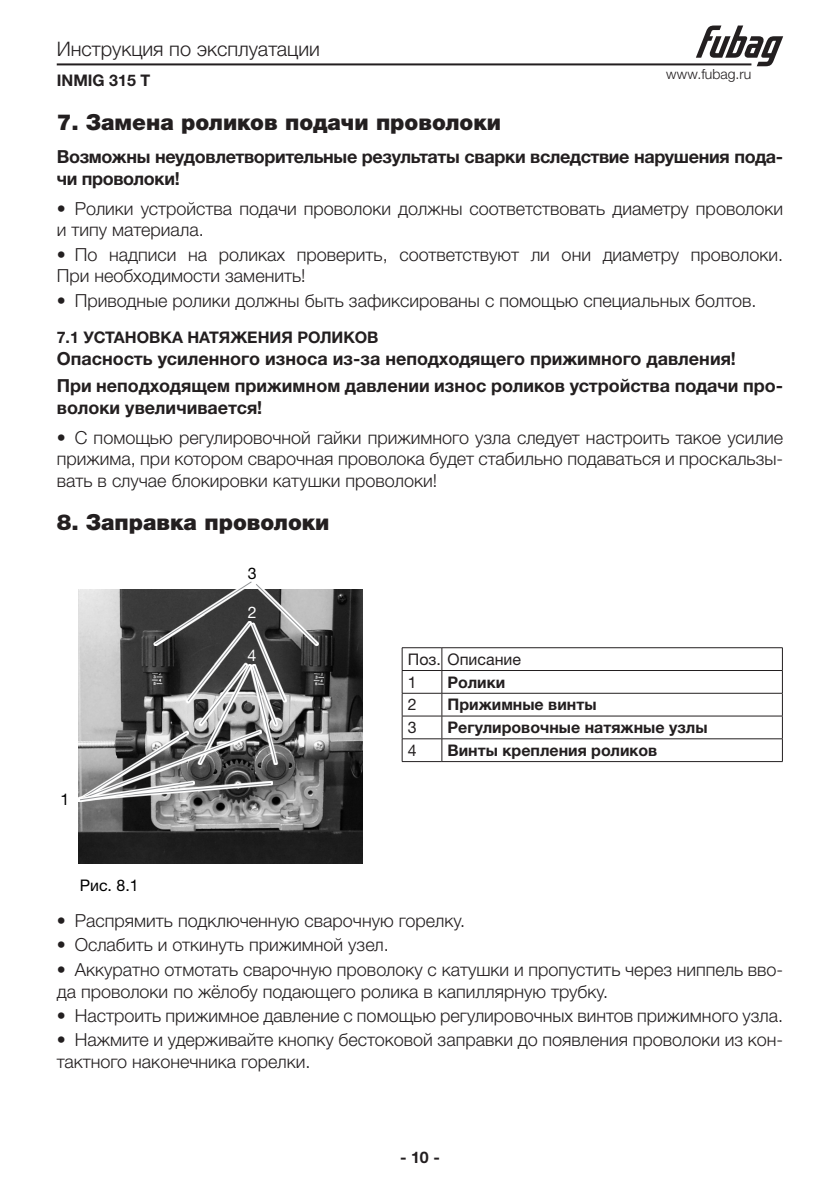
<style>
.page{position:relative;width:840px;height:1191px;background:#fff}
.page>*{position:absolute;margin:0;border:0;box-sizing:border-box;transform-origin:0 0}
.Раздел{font:900 22px "Helvetica Neue LTW1 G";color:#231f20}
.t1{font:300 20px "Helvetica Neue LTW1 G";color:#231f20}
.Текст{font:300 18px/21.6px "Helvetica Neue LTW1 G";color:#231f20}
.Текст-2{font:700 18px/21.6px "Helvetica Neue LTW1 G";color:#231f20}
.Текст-3{font:700 18px/21.6px "Helvetica Neue LTW1 G";letter-spacing:-.02em;color:#231f20}
.Подраздел{font:700 16px "Helvetica Neue LTW1 G";color:#231f20}
.t2{font:16px/22.8px "Helvetica Neue LTW1 G";color:#231f20}
.t3{font:16px "Helvetica Neue LTW1 G";color:#000}
.t4{font:16px "Helvetica Neue LTW1 G";color:#fff}
.t5{font:300 14px "Helvetica Neue LTW1 G";color:#231f20}
</style>
<div class="page">
<hr style="left:57px;top:63px;width:694px;height:2px;background:#231f20">
<svg style="left:695px;top:26px;width:87px;height:40px"></svg>
<hr style="left:401px;top:647px;width:40px;height:1px;background:#231f20">
<hr style="left:441px;top:647px;width:341px;height:1px;background:#231f20">
<hr style="left:401px;top:670px;width:40px;height:1px;background:#231f20">
<hr style="left:441px;top:670px;width:341px;height:1px;background:#231f20">
<hr style="left:401px;top:693px;width:40px;height:1px;background:#231f20">
<hr style="left:441px;top:693px;width:341px;height:1px;background:#231f20">
<hr style="left:401px;top:715px;width:40px;height:1px;background:#231f20">
<hr style="left:441px;top:715px;width:341px;height:1px;background:#231f20">
<hr style="left:401px;top:738px;width:40px;height:1px;background:#231f20">
<svg style="left:401px;top:648px;width:1px;height:113px"></svg>
<hr style="left:441px;top:738px;width:341px;height:1px;background:#231f20">
<svg style="left:441px;top:648px;width:1px;height:113px"></svg>
<svg style="left:781px;top:648px;width:1px;height:113px"></svg>
<hr style="left:401px;top:761px;width:40px;height:1px;background:#231f20">
<hr style="left:441px;top:761px;width:341px;height:1px;background:#231f20">
<img style="left:79px;top:590px;width:283px;height:273px">
<svg style="left:79px;top:801px;width:116px;height:1px"></svg>
<svg style="left:78px;top:581px;width:239px;height:220px"></svg>
<p class="t1" style="left:57px;top:37px;width:264px">Инструкция по эксплуатации</p>
<p class="t5" style="left:665px;top:66px;width:87px">www.fubag.ru</p>
<p class="Подраздел" style="left:57px;top:70px;width:95px">INMIG 315 T</p>
<p class="Раздел" style="left:57px;top:109px;width:445px">7. Замена роликов подачи проволоки</p>
<p class="Текст-3" style="left:57px;top:146px;width:727px">Возможны неудовлетворительные результаты сварки вследствие нарушения пода&shy;чи проволоки!</p>
<p class="Текст" style="left:57px;top:197px;width:727px">• Ролики устройства подачи проволоки должны соответствовать диаметру проволоки и типу материала.</p>
<p class="Текст" style="left:57px;top:243px;width:727px">• По надписи на роликах проверить, соответствуют ли они диаметру проволоки.<br>При необходимости заменить!</p>
<p class="Текст" style="left:57px;top:289px;width:700px">• Приводные ролики должны быть зафиксированы с помощью специальных болтов.</p>
<p class="Подраздел" style="left:57px;top:327px;width:323px">7.1 УСТАНОВКА НАТЯЖЕНИЯ РОЛИКОВ</p>
<p class="Текст-2" style="left:57px;top:347px;width:680px">Опасность усиленного износа из-за неподходящего прижимного давления!</p>
<p class="Текст-2" style="left:57px;top:375px;width:727px">При неподходящем прижимном давлении износ роликов устройства подачи про&shy;волоки увеличивается!</p>
<p class="Текст" style="left:57px;top:426px;width:727px;text-align:justify">• С помощью регулировочной гайки прижимного узла следует настроить такое усилие прижима, при котором сварочная проволока будет стабильно подаваться и проскальзы&shy;вать в случае блокировки катушки проволоки!</p>
<p class="Раздел" style="left:57px;top:509px;width:274px">8. Заправка проволоки</p>
<p class="t3" style="left:60px;top:790px;width:10px">1</p>
<p class="t3" style="left:80px;top:875px;width:60px">Рис. 8.1</p>
<p class="t3" style="left:248px;top:563px;width:10px">3</p>
<p class="t4" style="left:248px;top:602px;width:10px">2</p>
<p class="t4" style="left:247px;top:645px;width:10px">4</p>
<p class="t2" style="left:407px;top:647px;width:115px">Поз. Описание<br>1</p>
<p class="Подраздел" style="left:447px;top:672px;width:59px">Ролики</p>
<p class="t2" style="left:407px;top:693px;width:10px">2</p>
<p class="Подраздел" style="left:447px;top:695px;width:150px">Прижимные винты</p>
<p class="t2" style="left:407px;top:716px;width:10px">3</p>
<p class="Подраздел" style="left:447px;top:717px;width:261px">Регулировочные натяжные узлы</p>
<p class="t2" style="left:407px;top:738px;width:10px">4</p>
<p class="Подраздел" style="left:447px;top:740px;width:211px">Винты крепления роликов</p>
<p class="Текст" style="left:57px;top:909px;width:409px">• Распрямить подключенную сварочную горелку.</p>
<p class="Текст" style="left:57px;top:934px;width:333px">• Ослабить и откинуть прижимной узел.</p>
<p class="Текст" style="left:57px;top:958px;width:727px">• Аккуратно отмотать сварочную проволоку с катушки и пропустить через ниппель вво&shy;да проволоки по жёлобу подающего ролика в капиллярную трубку.</p>
<p class="Текст" style="left:57px;top:1004px;width:727px">• Настроить прижимное давление с помощью регулировочных винтов прижимного узла.</p>
<p class="Текст" style="left:57px;top:1029px;width:727px">• Нажмите и удерживайте кнопку бестоковой заправки до появления проволоки из кон&shy;тактного наконечника горелки.</p>
<p class="Подраздел" style="left:400px;top:1147px;width:41px">- 10 -</p>
</div>
